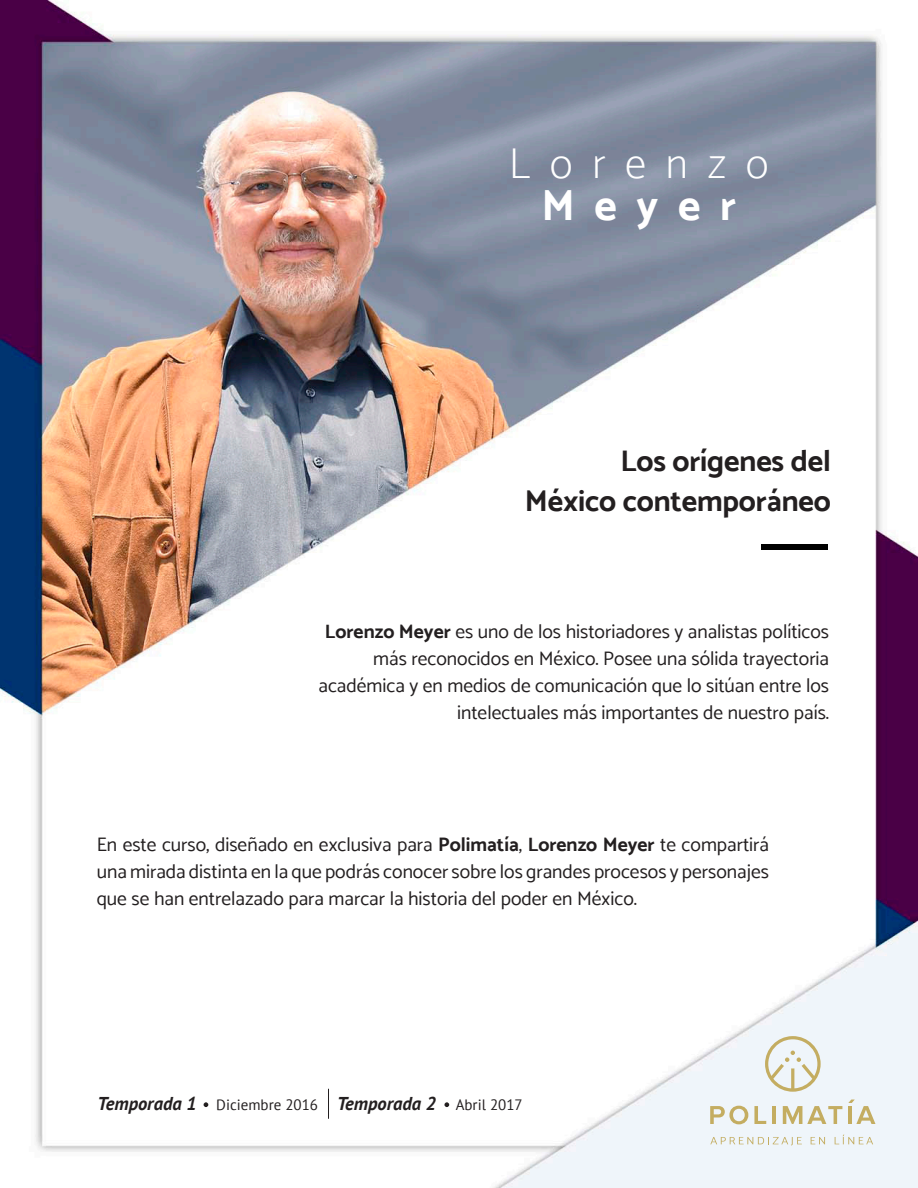
<style>
.page{position:relative;width:918px;height:1188px;background:#fff}
.page>*{position:absolute;margin:0;border:0;box-sizing:border-box;transform-origin:0 0}
.t1{font:200 43.5px "Catamaran";letter-spacing:.45em;color:#fff}
.t2{font:700 43.5px "Catamaran";letter-spacing:.45em;color:#fff}
.t3{font:700 30px/40.5px "Catamaran";letter-spacing:-.005em;color:#231f20;text-align:right}
.t4{font:19.5px/27px "Catamaran";color:#231f20;text-align:right}
.t5{font:15px "PT Sans";color:#231f20}
.s1{font-weight:700}
.s2{font-weight:700;font-style:italic;font-size:18.6px}
</style>
<div class="page">
<img style="left:0;top:0;width:918px;height:1188px">
<svg style="left:710px;top:1106px;width:38px;height:18px"></svg>
<svg style="left:754px;top:1106px;width:12px;height:18px"></svg>
<hr style="left:772px;top:1106px;width:4px;height:18px;background:#c4ad61">
<svg style="left:783px;top:1106px;width:59px;height:18px"></svg>
<svg style="left:848px;top:1100px;width:27px;height:24px"></svg>
<svg style="left:710px;top:1137px;width:92px;height:8px"></svg>
<svg style="left:811px;top:1137px;width:14px;height:7px"></svg>
<svg style="left:835px;top:1135px;width:38px;height:9px"></svg>
<svg style="left:765px;top:1036px;width:56px;height:56px"></svg>
<div style="left:762px;top:544px;width:66px;height:6px;background:#000"></div>
<svg style="left:204px;top:1102px;width:4px;height:5px"></svg>
<svg style="left:444px;top:1102px;width:5px;height:5px"></svg>
<hr style="left:328px;top:1089px;width:1px;height:30px;background:#231f20">
<h1 class="t1" style="left:509px;top:138px;width:261px">Lorenzo</h1>
<h1 class="t2" style="left:542px;top:180px;width:196px">Meyer</h1>
<h2 class="t3" style="left:525px;top:440px;width:307px">Los orígenes del<br>México contemporáneo</h2>
<p class="t4" style="left:319px;top:618px;width:512px"><span class="s1">Lorenzo Meyer</span> es uno de los historiadores y analistas políticos más reconocidos en México. Posee una sólida trayectoria académica y en medios de comunicación que lo sitúan entre los intelectuales más importantes de nuestro país.</p>
<p class="t4" style="left:97px;top:830px;width:674px;text-align:justify">En este curso, diseñado en exclusiva para <span class="s1">Polimatía</span>, <span class="s1">Lorenzo Meyer</span> te compartirá una mirada distinta en la que podrás conocer sobre los grandes procesos y personajes que se han entrelazado para marcar la historia del poder en México.</p>
<p class="t5" style="left:98px;top:1095px;width:427px"><span class="s2">Temporada 1</span> Diciembre 2016 <span class="s2">Temporada 2</span> Abril 2017</p>
</div>
